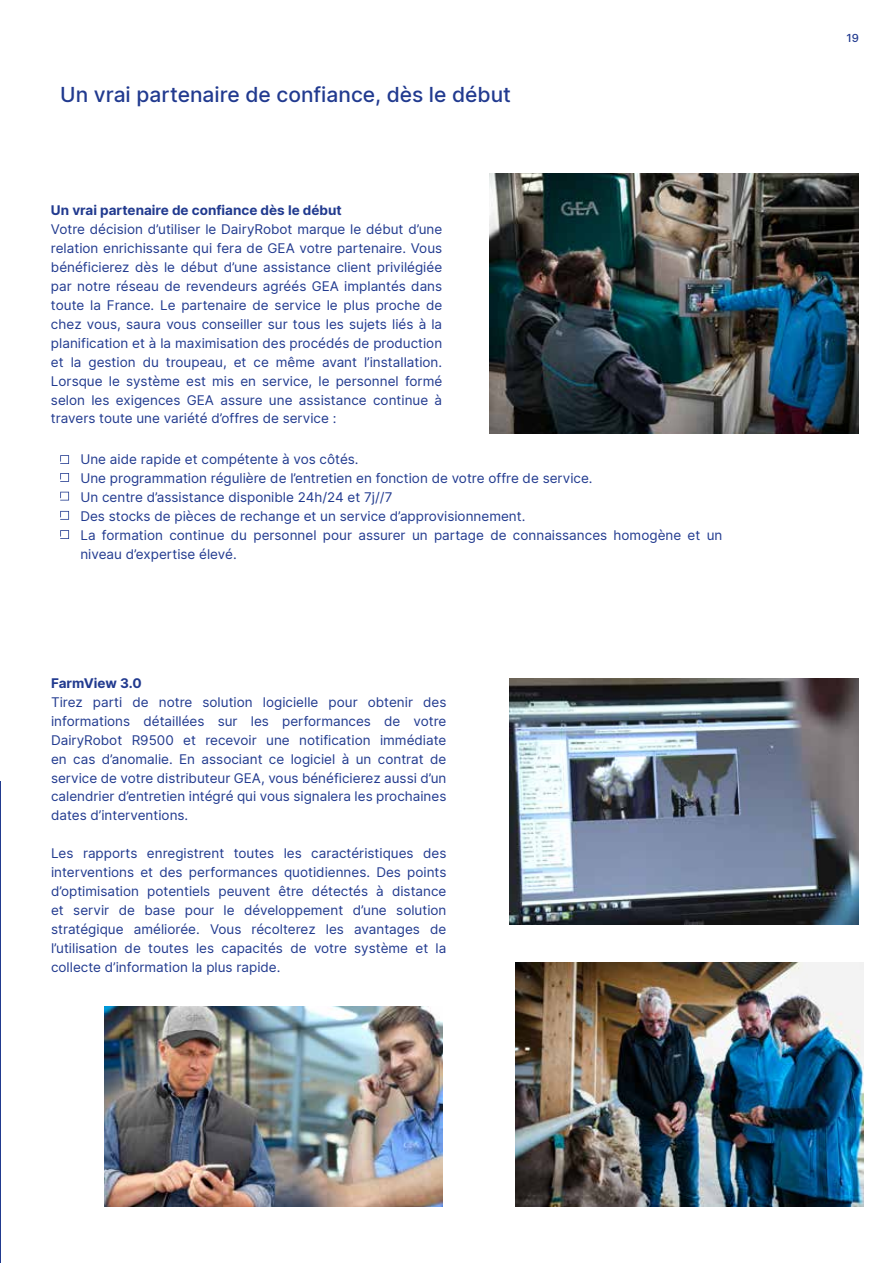
<style>
.page{position:relative;width:893px;height:1263px;background:#fff}
.page>*{position:absolute;margin:0;border:0;box-sizing:border-box;transform-origin:0 0}
.t1{font:500 21px "Inter";color:#213a8f}
.t2{font:13.5px/18.9px "Inter";color:#213a8f;text-align:justify}
.t3{font:700 13.5px "Inter";color:#213a8f}
.t4{font:500 11.25px "Inter";color:#213a8f}
</style>
<div class="page">
<img style="left:490px;top:174px;width:369px;height:259px">
<img style="left:516px;top:963px;width:347px;height:244px">
<img style="left:104px;top:1006px;width:338px;height:201px">
<img style="left:510px;top:679px;width:349px;height:245px">
<svg style="left:60px;top:455px;width:9px;height:9px"></svg>
<svg style="left:60px;top:473px;width:9px;height:9px"></svg>
<svg style="left:60px;top:492px;width:9px;height:8px"></svg>
<svg style="left:60px;top:511px;width:9px;height:9px"></svg>
<svg style="left:60px;top:530px;width:9px;height:9px"></svg>
<hr style="left:0;top:781px;width:1px;height:482px;background:#213a8f">
<h1 class="t1" style="left:60px;top:79px;width:452px">Un vrai partenaire de confiance, dès le début</h1>
<p class="t3" style="left:51px;top:200px;width:292px">Un vrai partenaire de confiance dès le début</p>
<p class="t2" style="left:51px;top:220px;width:393px">Votre décision d’utiliser le DairyRobot marque le début d’une relation enrichissante qui fera de GEA votre partenaire. Vous bénéficierez dès le début d’une assistance client privilégiée par notre réseau de revendeurs agréés GEA implantés dans toute la France. Le partenaire de service le plus proche de chez vous, saura vous conseiller sur tous les sujets liés à la planification et à la maximisation des procédés de production et la gestion du troupeau, et ce même avant l’installation.<br>Lorsque le système est mis en service, le personnel formé selon les exigences GEA assure une assistance continue à travers toute une variété d’offres de service :</p>
<p class="t2" style="left:80px;top:449px;width:644px;text-align:left">Une aide rapide et compétente à vos côtés.<br>Une programmation régulière de l’entretien en fonction de votre offre de service.<br>Un centre d’assistance disponible 24h/24 et 7j//7<br>Des stocks de pièces de rechange et un service d’approvisionnement.<br>La formation continue du personnel pour assurer un partage de connaissances homogène et un niveau d’expertise élevé.</p>
<p class="t3" style="left:51px;top:673px;width:92px">FarmView 3.0</p>
<p class="t2" style="left:51px;top:692px;width:397px">Tirez parti de notre solution logicielle pour obtenir des informations détaillées sur les performances de votre DairyRobot R9500 et recevoir une notification immédiate en cas d’anomalie. En associant ce logiciel à un contrat de service de votre distributeur GEA, vous bénéficierez aussi d’un calendrier d’entretien intégré qui vous signalera les prochaines dates d’interventions.</p>
<p class="t2" style="left:51px;top:843px;width:397px">Les rapports enregistrent toutes les caractéristiques des interventions et des performances quotidiennes. Des points d’optimisation potentiels peuvent être détectés à distance et servir de base pour le développement d’une solution stratégique améliorée. Vous récolterez les avantages de l’utilisation de toutes les capacités de votre système et la collecte d’information la plus rapide.</p>
<p class="t4" style="left:846px;top:30px;width:14px">19</p>
</div>
